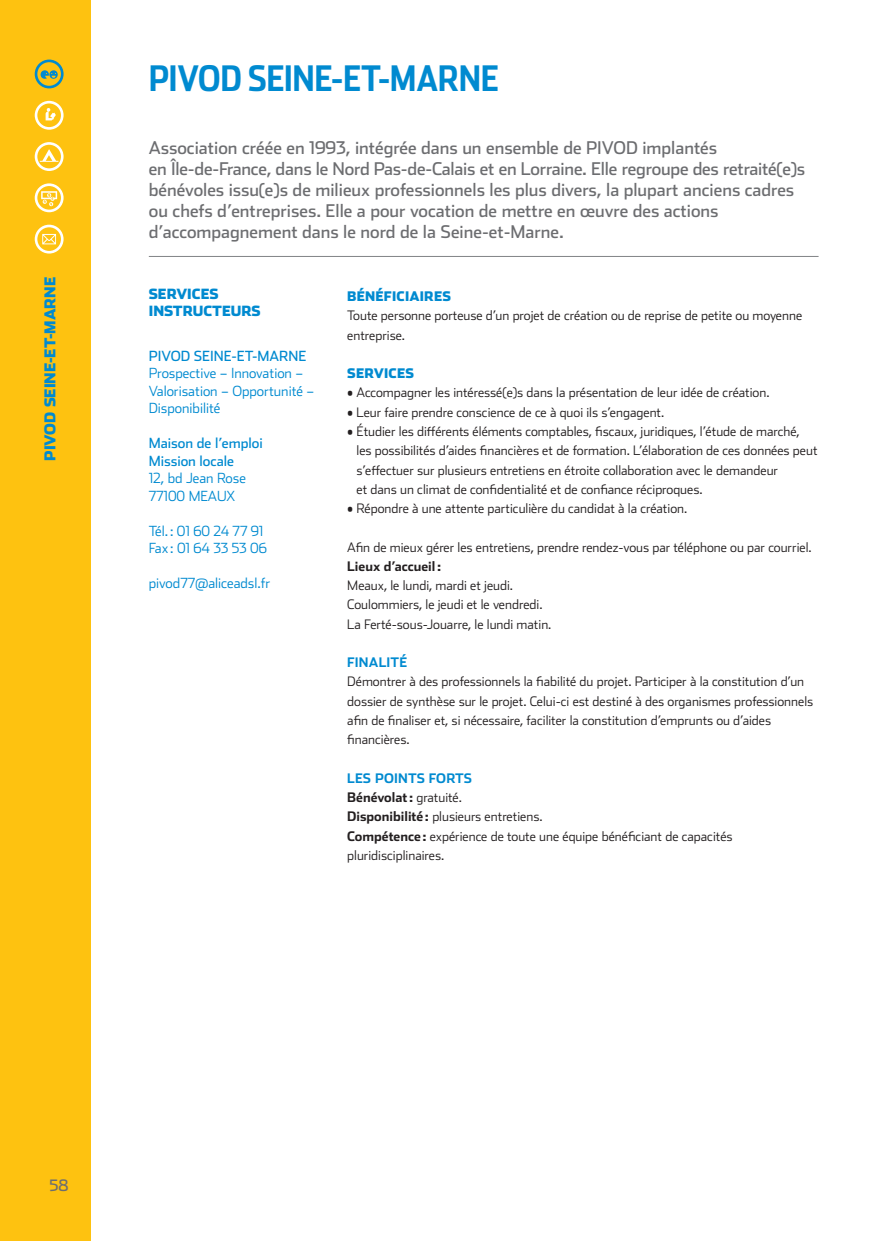
<style>
.page{position:relative;width:893px;height:1241px;background:#fff}
.page>*{position:absolute;margin:0;border:0;box-sizing:border-box;transform-origin:0 0}
.t1{font:700 35px "Stainless Cond";letter-spacing:-.01em;color:#008ad0}
.t2{font:17.5px/21px "Stainless";color:#6c6d70}
.t3{font:15.75px "Stainless";color:#6c6d70}
.t4{font:900 14.88px "Stainless";color:#008ad0}
.t5{font:300 14px/17.5px "Stainless";color:#008ad0}
.t6{font:14px/17.5px "Stainless";color:#008ad0}
.t7{font:900 14px/17.5px "Stainless";color:#008ad0}
.t8{font:300 13.12px/19.2px "Stainless";color:#231f20}
.t9{font:900 13.12px "Stainless";color:#008ad0}
.t10{font:700 13.12px "Stainless";color:#231f20}
.t11{font:700 13.12px "Stainless";letter-spacing:.015em;color:#008ad0}
.s1{font-weight:700;color:#008ad0}
.s2{font-weight:700}
</style>
<div class="page">
<div style="left:0;top:0;width:90px;height:1240px;background:#fec210"></div>
<hr style="left:149px;top:256px;width:670px;height:1px;background:#808285">
<svg style="left:35px;top:101px;width:29px;height:29px"></svg>
<svg style="left:35px;top:183px;width:29px;height:29px"></svg>
<svg style="left:35px;top:142px;width:29px;height:29px"></svg>
<svg style="left:35px;top:225px;width:29px;height:28px"></svg>
<svg style="left:35px;top:60px;width:29px;height:28px"></svg>
<p class="t4" style="left:41px;top:461px;width:184px;rotate:-90deg">PIVOD SEINE-ET-MARNE</p>
<h1 class="t1" style="left:149px;top:58px;width:352px">PIVOD SEINE-ET-MARNE</h1>
<h2 class="t2" style="left:149px;top:137px;width:449px">Association créée en 1993, intégrée dans un ensemble de PIVOD</h2>
<p class="t2" style="left:149px;top:137px;width:658px;text-indent:494px">implantés<br>en Île-de-France, dans le Nord Pas-de-Calais et en Lorraine. Elle regroupe des retraité(e)s bénévoles issu(e)s de milieux professionnels les plus divers, la plupart anciens cadres ou chefs d’entreprises. Elle a pour vocation de mettre en œuvre des actions d’accompagnement dans le nord de la Seine-et-Marne.</p>
<p class="t7" style="left:149px;top:285px;width:113px">services instructeurs</p>
<p class="t6" style="left:149px;top:347px;width:9px">PIVOD</p>
<p class="t6" style="left:194px;top:347px;width:9px">SEINE</p>
<p class="t6" style="left:231px;top:347px;width:37px">-ET-MARNE</p>
<p class="t5" style="left:149px;top:364px;width:167px">Prospective – Innovation –<br>Valorisation – Opportunité –<br>Disponibilité</p>
<p class="t6" style="left:149px;top:434px;width:116px">Maison de l’emploi<br>Mission locale</p>
<p class="t5" style="left:149px;top:469px;width:99px">12, bd Jean Rose<br>77100 MEAUX</p>
<p class="t5" style="left:149px;top:522px;width:120px">Tél. : 01 60 24 77 91<br>Fax : 01 64 33 53 06</p>
<p class="t5" style="left:149px;top:574px;width:123px">pivod77@aliceadsl.fr</p>
<p class="t9" style="left:347px;top:288px;width:19px">BÉNÉFICIAIRES</p>
<p class="t8" style="left:347px;top:306px;width:456px">Toute personne porteuse d’un projet de création ou de reprise de petite ou moyenne entreprise.</p>
<p class="t9" style="left:347px;top:365px;width:10px">SER</p>
<p class="t9" style="left:374px;top:365px;width:19px">VICES</p>
<p class="t8" style="left:347px;top:383px;width:424px">• Accompagner les intéressé(e)s dans la présentation de leur idée de création.</p>
<p class="t8" style="left:347px;top:402px;width:319px">• Leur faire prendre conscience de ce à quoi ils s’engagent.</p>
<p class="t8" style="left:357px;top:421px;width:463px;text-indent:-9px">• Étudier les différents éléments comptables, fiscaux, juridiques, l’étude de marché, les possibilités d’aides financières et de formation. L’élaboration de ces données peut s’effectuer sur plusieurs entretiens en étroite collaboration avec le demandeur<br>et dans un climat de confidentialité et de confiance réciproques.</p>
<p class="t8" style="left:347px;top:498px;width:342px">• Répondre à une attente particulière du candidat à la création.</p>
<p class="t8" style="left:347px;top:537px;width:466px">Afin de mieux gérer les entretiens, prendre rendez-vous par téléphone ou par courriel.</p>
<p class="t10" style="left:347px;top:558px;width:96px">Lieux d’accueil:</p>
<p class="t8" style="left:347px;top:575px;width:206px">Meaux, le lundi, mardi et jeudi.<br>Coulommiers, le jeudi et le vendredi.<br>La Ferté-sous-Jouarre, le lundi matin.</p>
<p class="t11" style="left:347px;top:654px;width:61px">Finalité</p>
<p class="t8" style="left:347px;top:672px;width:467px">Démontrer à des professionnels la fiabilité du projet. Participer à la constitution d’un dossier de synthèse sur le projet. Celui-ci est destiné à des organismes professionnels afin de finaliser et, si nécessaire, faciliter la constitution d’emprunts ou d’aides financières.</p>
<p class="t8" style="left:347px;top:768px;width:387px"><span class="s1">Les points forts<br></span><span class="s2">Bénévolat:</span> gratuité.<br><span class="s2">Disponibilité:</span> plusieurs entretiens.<br><span class="s2">Compétence:</span> expérience de toute une équipe bénéficiant de capacités pluridisciplinaires.</p>
<p class="t3" style="left:50px;top:1176px;width:20px">58</p>
</div>
